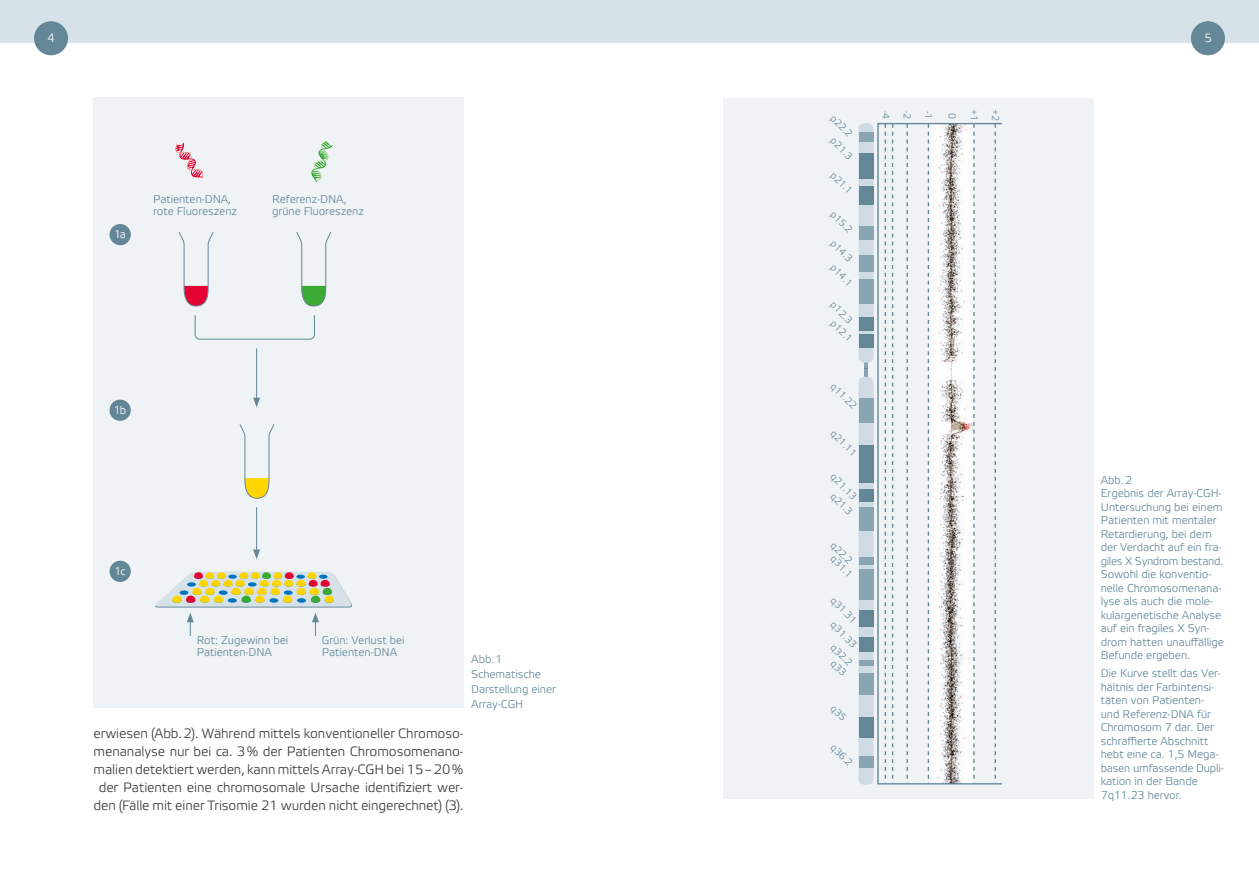
<style>
.page{position:relative;width:1259px;height:893px;background:#fff}
.page>*{position:absolute;margin:0;border:0;box-sizing:border-box;transform-origin:0 0}
.t1{font:300 13.5px/18px "Etelka";letter-spacing:-.005em;color:#3d3d3c;text-align:center}
.t2{font:300 12px "Etelka";color:#fff}
.t3{font:300 11.25px/13.5px "Etelka";letter-spacing:-.005em;color:#648798}
.t4{font:300 11.25px "Etelka";color:#fff}
.t5{font:9.75px/20.4px "Etelka Light Pro";color:#648798}
</style>
<div class="page">
<div style="left:0;top:0;width:629px;height:43px;background:#d6e1e8"></div>
<div style="left:34px;top:21px;width:34px;height:34px;background:#648798;border-radius:50%"></div>
<div style="left:94px;top:98px;width:369px;height:610px;background:#eff3f6"></div>
<svg style="left:178px;top:232px;width:36px;height:75px"></svg>
<svg style="left:296px;top:232px;width:36px;height:75px"></svg>
<svg style="left:175px;top:142px;width:29px;height:37px"></svg>
<svg style="left:311px;top:141px;width:22px;height:41px"></svg>
<hr style="left:256px;top:507px;width:1px;height:45px;background:#648798">
<svg style="left:253px;top:549px;width:7px;height:10px"></svg>
<svg style="left:155px;top:572px;width:197px;height:64px"></svg>
<svg style="left:194px;top:315px;width:121px;height:184px"></svg>
<div style="left:109px;top:224px;width:22px;height:21px;background:#648798;border-radius:50%"></div>
<div style="left:109px;top:400px;width:22px;height:21px;background:#648798;border-radius:50%"></div>
<div style="left:109px;top:561px;width:22px;height:21px;background:#648798;border-radius:50%"></div>
<div style="left:629px;top:0;width:630px;height:43px;background:#d6e1e8"></div>
<div style="left:1191px;top:21px;width:34px;height:34px;background:#648798;border-radius:50%"></div>
<div style="left:723px;top:98px;width:370px;height:701px;background:#eff3f6"></div>
<svg style="left:864px;top:363px;width:3px;height:14px"></svg>
<div style="left:858px;top:123px;width:15px;height:240px;background:#cedbe3;border-radius:6px"></div>
<div style="left:858px;top:132px;width:15px;height:10px;background:#89a5b4"></div>
<div style="left:858px;top:153px;width:15px;height:26px;background:#648798"></div>
<div style="left:858px;top:186px;width:15px;height:19px;background:#648798"></div>
<div style="left:858px;top:226px;width:15px;height:14px;background:#89a5b4"></div>
<div style="left:858px;top:256px;width:15px;height:16px;background:#89a5b4"></div>
<div style="left:858px;top:279px;width:15px;height:25px;background:#89a5b4"></div>
<div style="left:858px;top:317px;width:15px;height:14px;background:#648798"></div>
<div style="left:858px;top:335px;width:15px;height:13px;background:#648798"></div>
<div style="left:858px;top:377px;width:15px;height:408px;background:#cedbe3;border-radius:6px"></div>
<div style="left:858px;top:398px;width:15px;height:25px;background:#89a5b4"></div>
<div style="left:858px;top:445px;width:15px;height:37px;background:#648798"></div>
<div style="left:858px;top:489px;width:15px;height:13px;background:#648798"></div>
<div style="left:858px;top:508px;width:15px;height:23px;background:#89a5b4"></div>
<div style="left:858px;top:557px;width:15px;height:8px;background:#89a5b4"></div>
<div style="left:858px;top:569px;width:15px;height:31px;background:#89a5b4"></div>
<div style="left:858px;top:611px;width:15px;height:16px;background:#648798"></div>
<div style="left:858px;top:637px;width:15px;height:15px;background:#648798"></div>
<div style="left:858px;top:660px;width:15px;height:6px;background:#89a5b4"></div>
<div style="left:858px;top:673px;width:15px;height:22px;background:#89a5b4"></div>
<div style="left:858px;top:756px;width:15px;height:12px;background:#89a5b4"></div>
<div style="left:858px;top:717px;width:15px;height:21px;background:#648798"></div>
<svg style="left:877px;top:123px;width:125px;height:661px"></svg>
<svg style="left:994px;top:124px;width:2px;height:660px"></svg>
<svg style="left:973px;top:124px;width:1px;height:660px"></svg>
<svg style="left:927px;top:124px;width:2px;height:660px"></svg>
<svg style="left:906px;top:124px;width:2px;height:660px"></svg>
<svg style="left:892px;top:124px;width:1px;height:660px"></svg>
<svg style="left:884px;top:124px;width:2px;height:660px"></svg>
<p class="t2" style="left:48px;top:31px;width:9px">4</p>
<p class="t4" style="left:114px;top:228px;width:13px">1a</p>
<p class="t3" style="left:153px;top:194px;width:85px;line-height:12px">Patienten-DNA, rote Fluoreszenz</p>
<p class="t3" style="left:272px;top:194px;width:93px;line-height:12px">Referenz-DNA, grüne Fluoreszenz</p>
<p class="t4" style="left:114px;top:403px;width:14px">1b</p>
<p class="t4" style="left:115px;top:564px;width:13px">1c</p>
<p class="t3" style="left:197px;top:634px;width:93px;line-height:12px">Rot: Zugewinn bei<br>Patienten-DNA</p>
<p class="t3" style="left:322px;top:634px;width:84px;line-height:12px">Grün: Verlust bei<br>Patienten-DNA</p>
<p class="t1" style="left:94px;top:724px;width:371px">erwiesen (Abb.2). Während mittels konventioneller Chromoso&shy;menanalyse nur bei ca. 3% der Patienten Chromosomenano&shy;malien detektiert werden, kann mittels Array-CGH bei 15–20% der Patienten eine chromosomale Ursache identifiziert wer&shy;den (Fälle mit einer Trisomie 21 wurden nicht eingerechnet) (3).</p>
<p class="t3" style="left:471px;top:652px;width:86px;line-height:15px">Abb.1<br>Schematische<br>Darstellung einer<br>Array-CGH</p>
<p class="t5" style="left:839px;top:110px;width:28px;rotate:45deg">p22.2</p>
<p class="t5" style="left:839px;top:132px;width:28px;rotate:45deg">p21.3</p>
<p class="t5" style="left:839px;top:167px;width:28px;rotate:45deg">p21.1</p>
<p class="t5" style="left:853px;top:220px;width:28px;text-indent:-20px;rotate:45deg">p15.2 p14.3</p>
<p class="t5" style="left:839px;top:259px;width:28px;rotate:45deg">p14.1</p>
<p class="t5" style="left:845px;top:308px;width:28px;line-height:13px;text-indent:-13px;rotate:45deg">p12.3 p12.1</p>
<p class="t5" style="left:839px;top:378px;width:34px;rotate:45deg">q11.22</p>
<p class="t5" style="left:839px;top:425px;width:34px;rotate:45deg">q21.11</p>
<p class="t5" style="left:846px;top:480px;width:28px;line-height:13.8px;text-indent:-14px;rotate:45deg">q21.13 q21.3</p>
<p class="t5" style="left:842px;top:547px;width:28px;line-height:9.8px;text-indent:-10px;rotate:45deg">q22.2 q31.1</p>
<p class="t5" style="left:850px;top:605px;width:34px;line-height:17.1px;text-indent:-17px;rotate:45deg">q31.31 q31.33</p>
<p class="t5" style="left:836px;top:642px;width:30px;line-height:11.1px;text-align:right;rotate:45deg">q32.2 q33</p>
<p class="t5" style="left:895px;top:111px;width:10px;rotate:90deg">-4</p>
<p class="t5" style="left:917px;top:111px;width:10px;rotate:90deg">-2</p>
<p class="t5" style="left:938px;top:111px;width:10px;rotate:90deg">-1</p>
<p class="t5" style="left:984px;top:109px;width:14px;rotate:90deg">+1</p>
<p class="t5" style="left:1005px;top:109px;width:14px;rotate:90deg">+2</p>
<p class="t5" style="left:961px;top:113px;width:8px;rotate:90deg">0</p>
<p class="t5" style="left:839px;top:739px;width:28px;rotate:45deg">q36.2</p>
<p class="t2" style="left:1204px;top:31px;width:9px">5</p>
<p class="t3" style="left:1100px;top:473px;width:125px">Abb.2<br>Ergebnis der Array-CGH-<br>Untersuchung bei einem<br>Patienten mit mentaler<br>Retardierung, bei dem der Verdacht auf ein fra&shy;giles X Syndrom bestand.<br>Sowohl die konventio&shy;nelle Chromosomenana&shy;lyse als auch die mole&shy;kulargenetische Analyse auf ein fragiles X Syn&shy;drom hatten unauffällige<br>Befunde ergeben.</p>
<p class="t3" style="left:1100px;top:667px;width:124px">Die Kurve stellt das Ver&shy;hältnis der Farbintensi&shy;täten von Patienten&shy;und Referenz-DNA für<br>Chromosom 7 dar. Der schraffierte Abschnitt hebt eine ca. 1,5 Mega&shy;basen umfassende Dupli&shy;kation in der Bande<br>7q11.23 hervor.</p>
</div>
